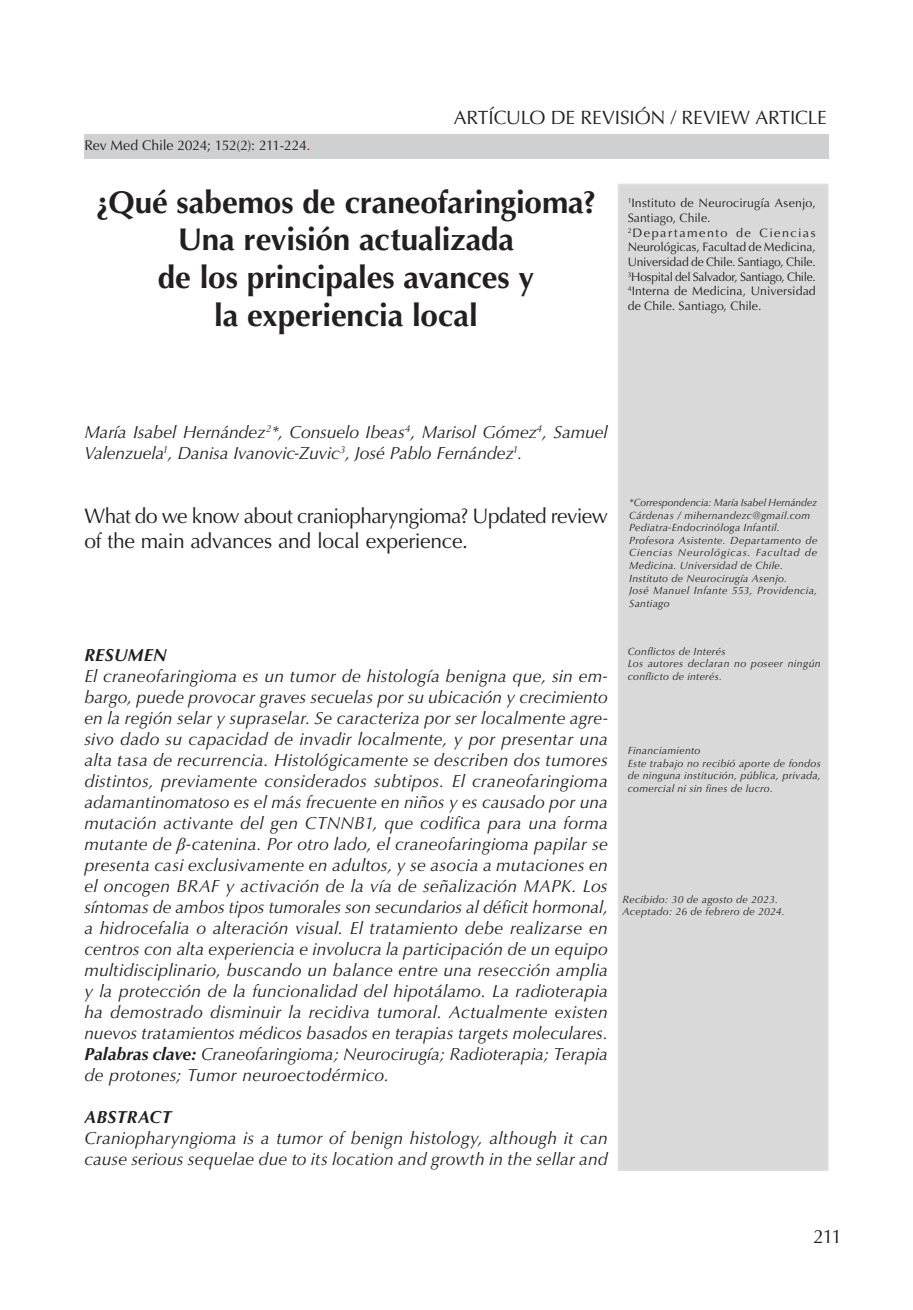
<style>
.page{position:relative;width:913px;height:1310px;background:#fff}
.page>*{position:absolute;margin:0;border:0;box-sizing:border-box;transform-origin:0 0}
.Titulo{font:700 31.5px/37.8px "Optima";letter-spacing:-.01em;color:#231f20;text-align:center}
.Titulo_ingles{font:21px/25.2px "Optima";letter-spacing:-.025em;color:#231f20}
.t1{font:19.25px "Optima";letter-spacing:-.01em;color:#231f20}
.Abstract_y_Resumen{font:italic 17.5px/21px "Optima";letter-spacing:.01em;color:#231f20}
.Autores{font:italic 17.5px/21px "Optima";letter-spacing:-.01em;color:#231f20}
.Abstract_y_Resumen-2{font:italic 700 17.5px "Optima";letter-spacing:.02em;color:#231f20}
.Texto{font:14px "Optima";color:#231f20}
.Afiliacion{font:12.25px/14.7px "Optima";color:#231f20}
.Afiliacion-2{font:12.25px "Optima";letter-spacing:-.02em;color:#231f20}
.Cita_y_correspondenc{font:italic 10.5px/12.6px "Optima";letter-spacing:.03em;color:#231f20;text-align:justify}
.Cita_y_correspondenc-2{font:italic 10.5px/12.6px "Optima";letter-spacing:.005em;color:#231f20}
.s1{color:#db0000}
.s2{font-family:"Times New Roman"}
.s3{font-weight:700}
</style>
<div class="page">
<div style="left:84px;top:134px;width:744px;height:24px;background:#cfd0d2"></div>
<div style="left:618px;top:184px;width:210px;height:986px;background:#d9d9d9"></div>
<p class="t1" style="left:454px;top:107px;width:374px">ARTÍCULO DE REVISIÓN / REVIEW ARTICLE</p>
<p class="Texto" style="left:84px;top:137px;width:354px">Actualización en craneofaringioma - MI. Hernández, et al.</p>
<p class="Texto" style="left:84px;top:137px;width:228px">Rev Med Chile 2024; 152(2): 211-224<span class="s1">.</span></p>
<p class="Titulo" style="left:95px;top:183px;width:503px">¿Qué sabemos de craneofaringioma?<br>Una revisión actualizada</p>
<p class="Titulo" style="left:158px;top:259px;width:378px">de los principales avances y</p>
<p class="Titulo" style="left:214px;top:297px;width:265px">la experiencia local</p>
<p class="Afiliacion" style="left:628px;top:196px;width:190px"><sup>1</sup>Instituto de Neurocirugía Asenjo,<br>Santiago, Chile.</p>
<p class="Afiliacion" style="left:628px;top:225px;width:190px;text-align:justify"><sup>2</sup>Departamento de Ciencias Neurológicas, Facultad de Medicina, Universidad de Chile. Santiago, Chile.</p>
<p class="Afiliacion-2" style="left:628px;top:269px;width:190px"><sup>3</sup>Hospital del Salvador, Santiago, Chile.</p>
<p class="Afiliacion" style="left:628px;top:284px;width:190px"><sup>4</sup>Interna de Medicina, Universidad de Chile. Santiago, Chile.</p>
<p class="Autores" style="left:84px;top:422px;width:525px">María Isabel Hernández<sup>2</sup>*, Consuelo Ibeas<sup>4</sup>, Marisol Gómez<sup>4</sup>, Samuel<br>Valenzuela<sup>1</sup>, Danisa Ivanovic-Zuvic<sup>3</sup>, José Pablo Fernández<sup>1</sup>.</p>
<p class="Titulo_ingles" style="left:84px;top:503px;width:525px">What do we know about craniopharyngioma? Updated review of the main advances and local experience.</p>
<p class="Abstract_y_Resumen-2" style="left:84px;top:645px;width:84px">RESUMEN</p>
<p class="Abstract_y_Resumen" style="left:84px;top:666px;width:525px;text-align:justify">El craneofaringioma es un tumor de histología benigna que, sin em&shy;bargo, puede provocar graves secuelas por su ubicación y crecimiento en la región selar y supraselar. Se caracteriza por ser localmente agre&shy;sivo dado su capacidad de invadir localmente, y por presentar una alta tasa de recurrencia. Histológicamente se describen dos tumores distintos, previamente considerados subtipos. El craneofaringioma adamantinomatoso es el más frecuente en niños y es causado por una mutación activante del gen CTNNB1, que codifica para una forma mutante de <span class="s2">β</span>-catenina. Por otro lado, el craneofaringioma papilar se presenta casi exclusivamente en adultos, y se asocia a mutaciones en el oncogen BRAF y activación de la vía de señalización MAPK. Los síntomas de ambos tipos tumorales son secundarios al déficit hormonal, a hidrocefalia o alteración visual. El tratamiento debe realizarse en centros con alta experiencia e involucra la participación de un equipo multidisciplinario, buscando un balance entre una resección amplia y la protección de la funcionalidad del hipotálamo. La radioterapia ha demostrado disminuir la recidiva tumoral. Actualmente existen nuevos tratamientos médicos basados en terapias targets moleculares.</p>
<p class="Abstract_y_Resumen" style="left:84px;top:1044px;width:525px"><span class="s3">Palabras clave:</span> Craneofaringioma; Neurocirugía; Radioterapia; Terapia de protones; Tumor neuroectodérmico.</p>
<p class="Abstract_y_Resumen-2" style="left:84px;top:1107px;width:89px">ABSTRACT</p>
<p class="Abstract_y_Resumen" style="left:84px;top:1128px;width:525px">Craniopharyngioma is a tumor of benign histology, although it can cause serious sequelae due to its location and growth in the sellar and</p>
<p class="Cita_y_correspondenc-2" style="left:629px;top:496px;width:190px">*Correspondencia: María Isabel Hernández<br>Cárdenas / mihernandezc@gmail.com</p>
<p class="Cita_y_correspondenc" style="left:629px;top:521px;width:152px">Pediatra-Endocrinóloga Infantil.</p>
<p class="Cita_y_correspondenc" style="left:629px;top:534px;width:190px">Profesora Asistente. Departamento de Ciencias Neurológicas. Facultad de Medicina. Universidad de Chile.</p>
<p class="Cita_y_correspondenc" style="left:629px;top:572px;width:160px">Instituto de Neurocirugía Asenjo.</p>
<p class="Cita_y_correspondenc" style="left:629px;top:584px;width:190px">José Manuel Infante 553, Providencia,<br>Santiago</p>
<p class="Cita_y_correspondenc" style="left:628px;top:645px;width:99px">Conflictos de Interés</p>
<p class="Cita_y_correspondenc" style="left:628px;top:657px;width:195px">Los autores declaran no poseer ningún conflicto de interés.</p>
<p class="Cita_y_correspondenc" style="left:628px;top:744px;width:74px">Financiamiento</p>
<p class="Cita_y_correspondenc" style="left:628px;top:757px;width:195px">Este trabajo no recibió aporte de fondos de ninguna institución, pública, privada, comercial ni sin fines de lucro.</p>
<p class="Cita_y_correspondenc" style="left:622px;top:893px;width:157px">Recibido: 30 de agosto de 2023.</p>
<p class="Cita_y_correspondenc" style="left:622px;top:905px;width:164px">Aceptado: 26 de febrero de 2024.</p>
<p class="t1" style="left:813px;top:1225px;width:30px">211</p>
</div>
